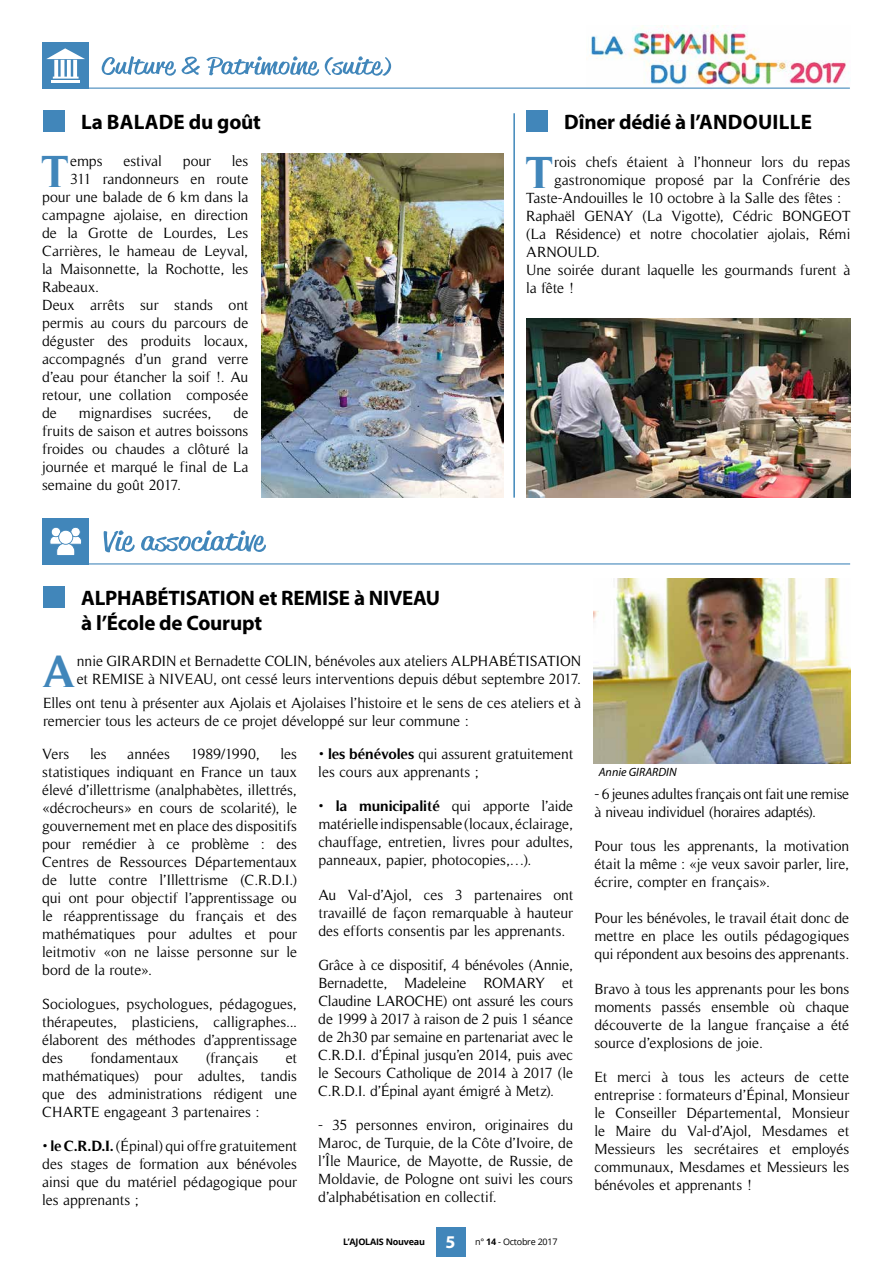
<style>
.page{position:relative;width:893px;height:1263px;background:#fff}
.page>*{position:absolute;margin:0;border:0;box-sizing:border-box;transform-origin:0 0}
.t1{font:700 45.45px "Timeless";color:#4186ba}
.t2{font:700 21px/25.2px "Myriad Pro";letter-spacing:-.01em;color:#000}
.t3{font:15px/18px "Timeless";letter-spacing:-.005em;color:#000;text-align:justify}
.t4{font:15px/18px "Timeless";letter-spacing:-.025em;color:#000}
.t5{font:italic 12px "Myriad Pro";color:#000}
.t6{font:700 9px "Open Sans";letter-spacing:-.025em;color:#000}
.s1{font-weight:700}
.s2{font-family:"Myriad Pro";font-size:18px;color:#fff}
.s3{font-weight:400}
</style>
<div class="page">
<div style="left:436px;top:1227px;width:29px;height:29px;background:#4186ba"></div>
<img style="left:586px;top:26px;width:264px;height:62px">
<hr style="left:89px;top:563px;width:761px;height:1px;background:#4186ba">
<svg style="left:103px;top:530px;width:163px;height:22px"></svg>
<div style="left:43px;top:518px;width:46px;height:47px;background:#4186ba"></div>
<svg style="left:50px;top:527px;width:32px;height:29px"></svg>
<div style="left:43px;top:586px;width:21px;height:22px;background:#4186ba"></div>
<img style="left:594px;top:578px;width:256px;height:185px">
<hr style="left:80px;top:88px;width:770px;height:1px;background:#4186ba">
<div style="left:42px;top:42px;width:47px;height:47px;background:#4186ba"></div>
<svg style="left:46px;top:48px;width:39px;height:31px"></svg>
<hr style="left:51px;top:80px;width:29px;height:3px;background:#fff">
<svg style="left:325px;top:56px;width:66px;height:20px"></svg>
<svg style="left:102px;top:56px;width:217px;height:20px"></svg>
<div style="left:43px;top:110px;width:21px;height:22px;background:#4186ba"></div>
<div style="left:526px;top:110px;width:21px;height:22px;background:#4186ba"></div>
<img style="left:261px;top:154px;width:242px;height:344px">
<img style="left:526px;top:318px;width:324px;height:180px">
<hr style="left:513px;top:113px;width:2px;height:385px;background:#4087ba">
<h2 class="t2" style="left:81px;top:109px;width:181px">La BALADE du goût</h2>
<h2 class="t2" style="left:564px;top:109px;width:249px">Dîner dédié à l’ANDOUILLE</h2>
<h1 class="t1" style="left:42px;top:145px;width:30px">T</h1>
<p class="t3" style="left:70px;top:152px;width:34px">emps</p>
<p class="t3" style="left:123px;top:152px;width:40px">estival</p>
<p class="t3" style="left:183px;top:152px;width:30px">pour</p>
<p class="t3" style="left:232px;top:152px;width:18px">les</p>
<p class="t3" style="left:70px;top:170px;width:180px">311 randonneurs en route</p>
<p class="t3" style="left:42px;top:188px;width:208px">pour une balade de 6 km dans la</p>
<p class="t3" style="left:42px;top:206px;width:208px">campagne ajolaise, en direction</p>
<p class="t3" style="left:42px;top:224px;width:208px">de la Grotte de Lourdes, Les</p>
<p class="t3" style="left:42px;top:242px;width:208px">Carrières, le hameau de Leyval,</p>
<p class="t3" style="left:42px;top:260px;width:208px">la Maisonnette, la Rochotte, les</p>
<p class="t3" style="left:42px;top:278px;width:58px">Rabeaux.</p>
<p class="t3" style="left:42px;top:296px;width:208px">Deux arrêts sur stands ont</p>
<p class="t3" style="left:42px;top:314px;width:208px">permis au cours du parcours de</p>
<p class="t3" style="left:42px;top:332px;width:208px">déguster des produits locaux,</p>
<p class="t3" style="left:42px;top:350px;width:208px">accompagnés d’un grand verre</p>
<p class="t3" style="left:42px;top:368px;width:208px">d’eau pour étancher la soif !. Au</p>
<p class="t3" style="left:42px;top:386px;width:208px">retour, une collation composée</p>
<p class="t3" style="left:42px;top:404px;width:16px">de</p>
<p class="t3" style="left:79px;top:404px;width:134px">mignardises sucrées,</p>
<p class="t3" style="left:42px;top:404px;width:208px;text-indent:191px">de fruits de saison et autres boissons froides ou chaudes a clôturé la journée et marqué le final de La semaine du goût 2017.</p>
<h2 class="t2" style="left:81px;top:584px;width:361px">ALPHABÉTISATION et REMISE à NIVEAU à l’École de Courupt</h2>
<h1 class="t1" style="left:526px;top:146px;width:30px">T</h1>
<p class="t3" style="left:554px;top:153px;width:298px">rois chefs étaient à l’honneur lors du repas</p>
<p class="t3" style="left:554px;top:171px;width:298px">gastronomique proposé par la Confrérie des</p>
<p class="t3" style="left:526px;top:189px;width:317px">Taste-Andouilles le 10 octobre à la Salle des fêtes :</p>
<p class="t3" style="left:526px;top:207px;width:326px">Raphaël GENAY (La Vigotte), Cédric BONGEOT</p>
<p class="t3" style="left:526px;top:225px;width:326px">(La Résidence) et notre chocolatier ajolais, Rémi</p>
<p class="t3" style="left:526px;top:243px;width:75px">ARNOULD.</p>
<p class="t3" style="left:526px;top:261px;width:326px">Une soirée durant laquelle les gourmands furent à</p>
<p class="t3" style="left:526px;top:279px;width:49px">la fête !</p>
<h1 class="t1" style="left:43px;top:644px;width:36px">A</h1>
<p class="t3" style="left:77px;top:652px;width:506px">nnie GIRARDIN et Bernadette COLIN, bénévoles aux ateliers ALPHABÉTISATION et REMISE à NIVEAU, ont cessé leurs interventions depuis début septembre 2017.</p>
<p class="t3" style="left:43px;top:694px;width:540px">Elles ont tenu à présenter aux Ajolais et Ajolaises l’histoire et le sens de ces ateliers et à remercier tous les acteurs de ce projet développé sur leur commune :</p>
<p class="t3" style="left:42px;top:745px;width:29px">Vers</p>
<p class="t3" style="left:90px;top:745px;width:18px">les</p>
<p class="t3" style="left:127px;top:745px;width:44px">années</p>
<p class="t3" style="left:191px;top:745px;width:71px">1989/1990,</p>
<p class="t3" style="left:42px;top:745px;width:256px;text-indent:238px">les statistiques indiquant en France un taux élevé d’illettrisme (analphabètes, illettrés, «décrocheurs» en cours de scolarité), le gouvernement met en place des dispositifs pour remédier à ce problème : des Centres de Ressources Départementaux de lutte contre l’Illettrisme (C.R.D.I.) qui ont pour objectif l’apprentissage ou le réapprentissage du français et des mathématiques pour adultes et pour leitmotiv «on ne laisse personne sur le bord de la route».</p>
<p class="t3" style="left:42px;top:995px;width:256px">Sociologues, psychologues, pédagogues, thérapeutes, plasticiens, calligraphes... élaborent des méthodes d’apprentissage des</p>
<p class="t3" style="left:318px;top:745px;width:256px">• <span class="s1">les bénévoles</span> qui assurent gratuitement les cours aux apprenants ;</p>
<p class="t3" style="left:318px;top:797px;width:256px">• <span class="s1">la municipalité</span> qui apporte l’aide matérielle indispensable (locaux, éclairage, chauffage, entretien, livres pour adultes, panneaux, papier, photocopies,…).</p>
<p class="t3" style="left:318px;top:885px;width:256px">Au Val-d’Ajol, ces 3 partenaires ont travaillé de façon remarquable à hauteur des efforts consentis par les apprenants.</p>
<p class="t3" style="left:318px;top:956px;width:256px">Grâce à ce dispositif, 4 bénévoles (Annie, Bernadette, Madeleine ROMARY et Claudine LAROCHE) ont assuré les cours de 1999 à 2017 à raison de 2 puis 1 séance de 2h30 par semaine en partenariat avec le C.R.D.I. d’Épinal jusqu’en 2014, puis avec le Secours Catholique de 2014 à 2017 (le C.R.D.I. d’Épinal ayant émigré à Metz).</p>
<p class="t3" style="left:318px;top:1116px;width:256px">- 35 personnes environ, originaires du Maroc, de Turquie, de la Côte d’Ivoire, de l’Île Maurice, de Mayotte, de Russie, de Moldavie, de Pologne ont suivi les cours d’alphabétisation en collectif.</p>
<p class="t3" style="left:90px;top:1049px;width:90px">fondamentaux</p>
<p class="t3" style="left:206px;top:1049px;width:54px">(français</p>
<p class="t3" style="left:42px;top:1049px;width:256px;text-indent:244px">et mathématiques) pour adultes, tandis que des administrations rédigent une CHARTE engageant 3 partenaires :</p>
<p class="t3" style="left:42px;top:1137px;width:256px">• <span class="s1">le C.R.D.I.</span> (Épinal) qui offre gratuitement des stages de formation aux bénévoles ainsi que du matériel pédagogique pour les apprenants ;</p>
<p class="t6" style="left:343px;top:1235px;width:216px">L’AJOLAIS Nouveau <span class="s2">5</span> <span class="s3">n°</span> 14 <span class="s3">- Octobre 2017</span></p>
<p class="t5" style="left:599px;top:764px;width:79px">Annie GIRARDIN</p>
<p class="t4" style="left:594px;top:785px;width:256px">- 6 jeunes adultes français ont fait une remise à niveau individuel (horaires adaptés).</p>
<p class="t3" style="left:594px;top:837px;width:256px">Pour tous les apprenants, la motivation était la même : «je veux savoir parler, lire, écrire, compter en français».</p>
<p class="t3" style="left:594px;top:909px;width:256px">Pour les bénévoles, le travail était donc de mettre en place les outils pédagogiques qui répondent aux besoins des apprenants.</p>
<p class="t3" style="left:594px;top:980px;width:256px">Bravo à tous les apprenants pour les bons moments passés ensemble où chaque découverte de la langue française a été source d’explosions de joie.</p>
<p class="t3" style="left:594px;top:1068px;width:256px">Et merci à tous les acteurs de cette entreprise : formateurs d’Épinal, Monsieur le Conseiller Départemental, Monsieur le Maire du Val-d’Ajol, Mesdames et Messieurs les secrétaires et employés communaux, Mesdames et Messieurs les bénévoles et apprenants !</p>
</div>
